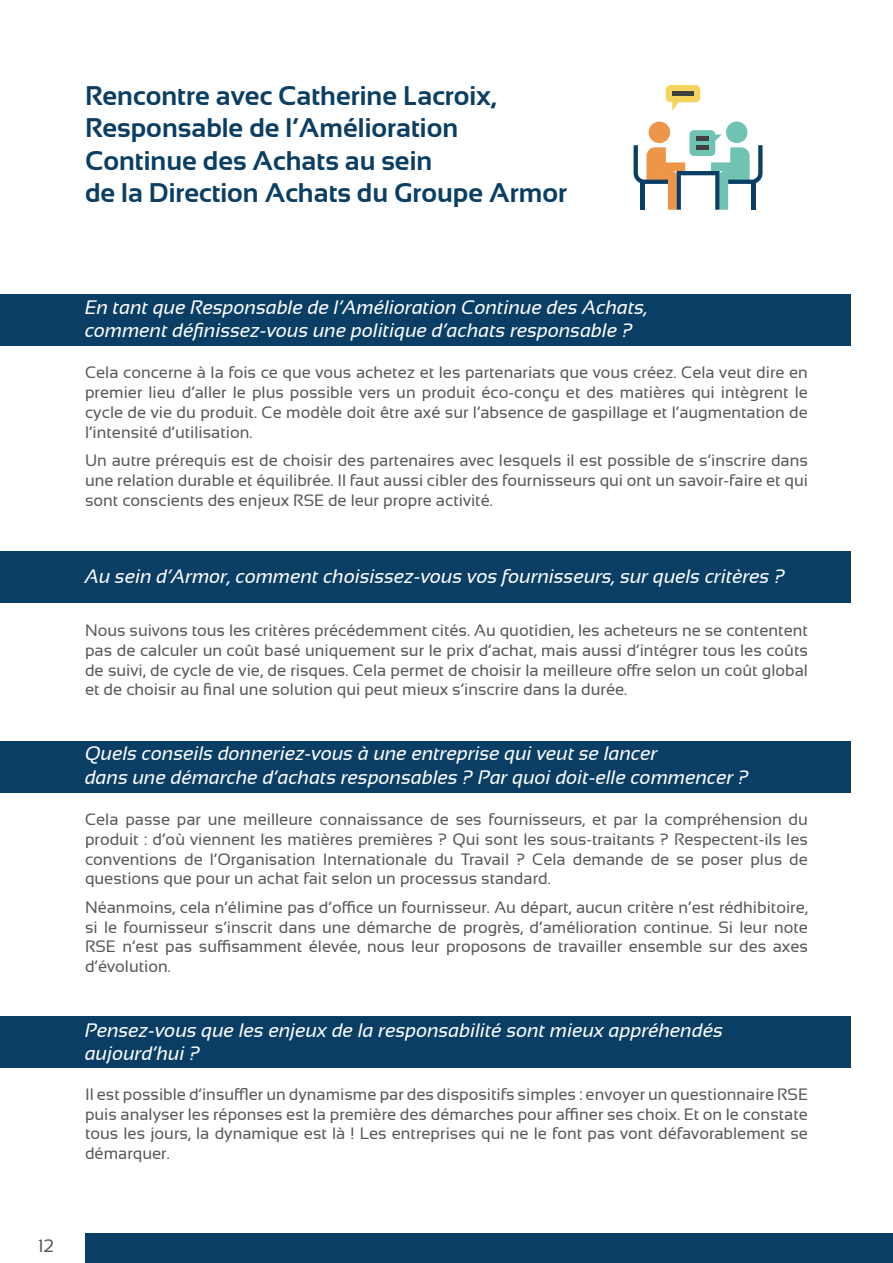
<style>
.page{position:relative;width:893px;height:1263px;background:#fff}
.page>*{position:absolute;margin:0;border:0;box-sizing:border-box;transform-origin:0 0}
.t1{font:700 27px/32.4px "Sansation";color:#0b3e65}
.t2{font:italic 19.5px/23.4px "Sansation";color:#fff}
.t3{font:18px "Sansation";color:#57585a}
.t4{font:16.5px/19.8px "Sansation";color:#57585a;text-align:justify}
</style>
<div class="page">
<div style="left:0;top:295px;width:850px;height:51px;background:#0b3e65"></div>
<div style="left:0;top:551px;width:850px;height:51px;background:#0b3e65"></div>
<div style="left:0;top:741px;width:850px;height:51px;background:#0b3e65"></div>
<div style="left:0;top:1017px;width:850px;height:51px;background:#0b3e65"></div>
<div style="left:85px;top:1234px;width:808px;height:29px;background:#0b3e65"></div>
<div style="left:649px;top:122px;width:21px;height:21px;background:#ed964a;border-radius:50%"></div>
<div style="left:726px;top:122px;width:21px;height:21px;background:#70c2b3;border-radius:50%"></div>
<svg style="left:666px;top:85px;width:34px;height:26px"></svg>
<div style="left:672px;top:91px;width:22px;height:5px;background:#404040"></div>
<div style="left:689px;top:130px;width:26px;height:26px;background:#70c2b3;border-radius:4px"></div>
<hr style="left:696px;top:137px;width:13px;height:4px;background:#404040">
<svg style="left:634px;top:145px;width:128px;height:65px"></svg>
<h1 class="t1" style="left:85px;top:79px;width:483px">Rencontre avec Catherine Lacroix, Responsable de l’Amélioration Continue des Achats au sein<br>de la Direction Achats du Groupe Armor</h1>
<p class="t2" style="left:85px;top:295px;width:564px">En tant que Responsable de l’Amélioration Continue des Achats, comment définissez-vous une politique d’achats responsable ?</p>
<p class="t4" style="left:85px;top:363px;width:724px">Cela concerne à la fois ce que vous achetez et les partenariats que vous créez. Cela veut dire en premier lieu d’aller le plus possible vers un produit éco-conçu et des matières qui intègrent le cycle de vie du produit. Ce modèle doit être axé sur l’absence de gaspillage et l’augmentation de l’intensité d’utilisation.</p>
<p class="t4" style="left:85px;top:450px;width:724px">Un autre prérequis est de choisir des partenaires avec lesquels il est possible de s’inscrire dans une relation durable et équilibrée. Il faut aussi cibler des fournisseurs qui ont un savoir-faire et qui sont conscients des enjeux RSE de leur propre activité.</p>
<p class="t2" style="left:85px;top:565px;width:701px">Au sein d’Armor, comment choisissez-vous vos fournisseurs, sur quels critères ?</p>
<p class="t4" style="left:85px;top:620px;width:724px">Nous suivons tous les critères précédemment cités. Au quotidien, les acheteurs ne se contentent pas de calculer un coût basé uniquement sur le prix d’achat, mais aussi d’intégrer tous les coûts de suivi, de cycle de vie, de risques. Cela permet de choisir la meilleure offre selon un coût global et de choisir au final une solution qui peut mieux s’inscrire dans la durée.</p>
<p class="t2" style="left:85px;top:742px;width:665px">Quels conseils donneriez-vous à une entreprise qui veut se lancer<br>dans une démarche d’achats responsables ? Par quoi doit-elle commencer ?</p>
<p class="t4" style="left:85px;top:809px;width:724px">Cela passe par une meilleure connaissance de ses fournisseurs, et par la compréhension du produit : d’où viennent les matières premières ? Qui sont les sous-traitants ? Respectent-ils les conventions de l’Organisation Internationale du Travail ? Cela demande de se poser plus de questions que pour un achat fait selon un processus standard.</p>
<p class="t4" style="left:85px;top:897px;width:724px">Néanmoins, cela n’élimine pas d’office un fournisseur. Au départ, aucun critère n’est rédhibitoire, si le fournisseur s’inscrit dans une démarche de progrès, d’amélioration continue. Si leur note RSE n’est pas suffisamment élevée, nous leur proposons de travailler ensemble sur des axes d’évolution.</p>
<p class="t2" style="left:85px;top:1018px;width:639px">Pensez-vous que les enjeux de la responsabilité sont mieux appréhendés aujourd’hui ?</p>
<p class="t4" style="left:85px;top:1084px;width:724px">Il est possible d’insuffler un dynamisme par des dispositifs simples : envoyer un questionnaire RSE puis analyser les réponses est la première des démarches pour affiner ses choix. Et on le constate tous les jours, la dynamique est là ! Les entreprises qui ne le font pas vont défavorablement se démarquer.</p>
<p class="t3" style="left:38px;top:1236px;width:17px">12</p>
</div>
